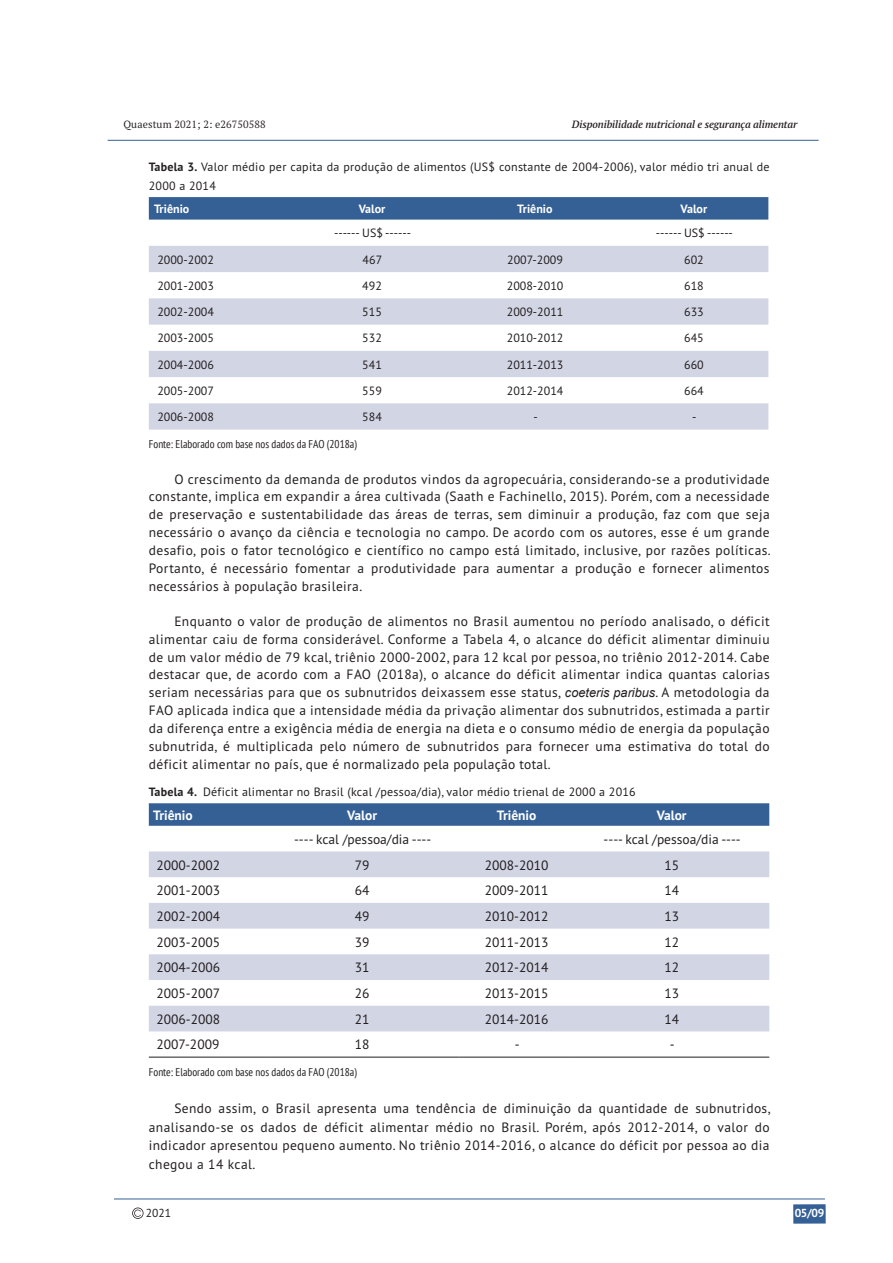
<style>
.page{position:relative;width:893px;height:1263px;background:#fff}
.page>*{position:absolute;margin:0;border:0;box-sizing:border-box;transform-origin:0 0}
.t1{font:13.5px/17.9px "PT Sans Pro";color:#231f20;text-align:justify}
.t2{font:700 13.5px "PT Sans Pro";color:#fff}
.t3{font:12px/18.9px "PT Sans Pro";letter-spacing:.02em;color:#231f20}
.t4{font:12px "PT Sans Pro";color:#231f20}
.t5{font:700 12px "PT Sans Pro";color:#fff}
.t6{font:11.7px "PT Sans Pro";color:#231f20}
.t7{font:700 11.55px "PT Sans Pro";color:#fff}
.t8{font:condensed 11.25px "PT Sans";color:#231f20}
.t9{font:italic 600 10.5px "PT Serif Pro";letter-spacing:-.01em;color:#231f20}
.t10{font:10.5px "PT Serif Pro";letter-spacing:.01em;color:#231f20}
.s1{font-weight:700}
.s2{font-family:"Arial";font-style:italic;font-size:12.75px}
</style>
<div class="page">
<hr style="left:108px;top:140px;width:711px;height:1px;background:#356095">
<div style="left:793px;top:1204px;width:33px;height:20px;background:#356095"></div>
<svg style="left:132px;top:1207px;width:12px;height:12px"></svg>
<hr style="left:114px;top:1199px;width:711px;height:1px;background:#356095">
<svg style="left:149px;top:197px;width:619px;height:23px;background:#396397"></svg>
<svg style="left:149px;top:246px;width:619px;height:184px;fill:#d2d5e4"></svg>
<svg style="left:149px;top:803px;width:620px;height:23px;background:#396397"></svg>
<svg style="left:149px;top:851px;width:620px;height:180px;fill:#d2d5e4"></svg>
<hr style="left:149px;top:1057px;width:116px;height:1px;background:#231f20">
<hr style="left:265px;top:1057px;width:194px;height:1px;background:#231f20">
<hr style="left:459px;top:1057px;width:115px;height:1px;background:#231f20">
<hr style="left:574px;top:1057px;width:195px;height:1px;background:#231f20">
<p class="t10" style="left:123px;top:117px;width:144px">Quaestum 2021; 2: e26750588</p>
<p class="t9" style="left:572px;top:117px;width:227px">Disponibilidade nutricional e segurança alimentar</p>
<p class="t3" style="left:149px;top:157px;width:622px"><span class="s1">Tabela 3.</span> Valor médio per capita da produção de alimentos (US$ constante de 2004-2006), valor médio tri anual de<br>2000 a 2014</p>
<p class="t5" style="left:154px;top:201px;width:37px">Triênio</p>
<p class="t5" style="left:359px;top:201px;width:28px">Valor</p>
<p class="t5" style="left:517px;top:201px;width:37px">Triênio</p>
<p class="t5" style="left:681px;top:201px;width:28px">Valor</p>
<p class="t3" style="left:334px;top:223px;width:79px">------ US$ ------</p>
<p class="t3" style="left:656px;top:223px;width:79px">------ US$ ------</p>
<p class="t4" style="left:157px;top:252px;width:58px">2000-2002</p>
<p class="t3" style="left:363px;top:250px;width:21px">467</p>
<p class="t4" style="left:507px;top:252px;width:57px">2007-2009</p>
<p class="t3" style="left:684px;top:250px;width:21px">602</p>
<p class="t4" style="left:157px;top:278px;width:58px">2001-2003</p>
<p class="t3" style="left:362px;top:276px;width:21px">492</p>
<p class="t4" style="left:507px;top:278px;width:58px">2008-2010</p>
<p class="t3" style="left:684px;top:276px;width:21px">618</p>
<p class="t4" style="left:157px;top:304px;width:58px">2002-2004</p>
<p class="t3" style="left:362px;top:302px;width:21px">515</p>
<p class="t4" style="left:507px;top:304px;width:58px">2009-2011</p>
<p class="t3" style="left:684px;top:302px;width:21px">633</p>
<p class="t4" style="left:157px;top:330px;width:58px">2003-2005</p>
<p class="t3" style="left:362px;top:328px;width:21px">532</p>
<p class="t4" style="left:507px;top:330px;width:58px">2010-2012</p>
<p class="t3" style="left:684px;top:328px;width:21px">645</p>
<p class="t4" style="left:157px;top:357px;width:58px">2004-2006</p>
<p class="t3" style="left:362px;top:355px;width:21px">541</p>
<p class="t4" style="left:507px;top:357px;width:58px">2011-2013</p>
<p class="t3" style="left:684px;top:355px;width:21px">660</p>
<p class="t4" style="left:157px;top:383px;width:58px">2005-2007</p>
<p class="t3" style="left:362px;top:381px;width:21px">559</p>
<p class="t4" style="left:507px;top:383px;width:58px">2012-2014</p>
<p class="t3" style="left:684px;top:381px;width:21px">664</p>
<p class="t4" style="left:157px;top:409px;width:58px">2006-2008</p>
<p class="t3" style="left:362px;top:407px;width:21px">584</p>
<p class="t3" style="left:533px;top:407px;width:6px">-</p>
<p class="t3" style="left:692px;top:407px;width:6px">-</p>
<p class="t8" style="left:149px;top:437px;width:210px">Fonte: Elaborado com base nos dados da FAO (2018a)</p>
<p class="t1" style="left:149px;top:470px;width:623px;text-indent:26px">O crescimento da demanda de produtos vindos da agropecuária, considerando-se a produtividade constante, implica em expandir a área cultivada (Saath e Fachinello, 2015). Porém, com a necessidade de preservação e sustentabilidade das áreas de terras, sem diminuir a produção, faz com que seja necessário o avanço da ciência e tecnologia no campo. De acordo com os autores, esse é um grande desafio, pois o fator tecnológico e científico no campo está limitado, inclusive, por razões políticas.<br>Portanto, é necessário fomentar a produtividade para aumentar a produção e fornecer alimentos necessários à população brasileira.</p>
<p class="t1" style="left:149px;top:612px;width:622px;text-indent:26px">Enquanto o valor de produção de alimentos no Brasil aumentou no período analisado, o déficit alimentar caiu de forma considerável. Conforme a Tabela 4, o alcance do déficit alimentar diminuiu de um valor médio de 79 kcal, triênio 2000-2002, para 12 kcal por pessoa, no triênio 2012-2014. Cabe destacar que, de acordo com a FAO (2018a), o alcance do déficit alimentar indica quantas calorias seriam necessárias para que os subnutridos deixassem esse status, <span class="s2">coeteris paribus</span>. A metodologia da FAO aplicada indica que a intensidade média da privação alimentar dos subnutridos, estimada a partir da diferença entre a exigência média de energia na dieta e o consumo médio de energia da população subnutrida, é multiplicada pelo número de subnutridos para fornecer uma estimativa do total do déficit alimentar no país, que é normalizado pela população total.</p>
<p class="t3" style="left:149px;top:782px;width:488px"><span class="s1">Tabela 4.</span> Déficit alimentar no Brasil (kcal /pessoa/dia), valor médio trienal de 2000 a 2016</p>
<p class="t2" style="left:153px;top:806px;width:41px">Triênio</p>
<p class="t2" style="left:347px;top:806px;width:32px">Valor</p>
<p class="t2" style="left:497px;top:806px;width:41px">Triênio</p>
<p class="t2" style="left:657px;top:806px;width:32px">Valor</p>
<p class="t1" style="left:294px;top:830px;width:139px">---- kcal /pessoa/dia ----</p>
<p class="t1" style="left:604px;top:830px;width:139px">---- kcal /pessoa/dia ----</p>
<p class="t1" style="left:156px;top:855px;width:65px">2000-2002</p>
<p class="t1" style="left:355px;top:855px;width:16px">79</p>
<p class="t1" style="left:485px;top:855px;width:65px">2008-2010</p>
<p class="t1" style="left:664px;top:855px;width:16px">15</p>
<p class="t1" style="left:156px;top:881px;width:65px">2001-2003</p>
<p class="t1" style="left:355px;top:881px;width:16px">64</p>
<p class="t1" style="left:485px;top:881px;width:65px">2009-2011</p>
<p class="t1" style="left:664px;top:881px;width:16px">14</p>
<p class="t1" style="left:156px;top:907px;width:65px">2002-2004</p>
<p class="t1" style="left:355px;top:907px;width:16px">49</p>
<p class="t1" style="left:485px;top:907px;width:65px">2010-2012</p>
<p class="t1" style="left:664px;top:907px;width:16px">13</p>
<p class="t1" style="left:156px;top:933px;width:65px">2003-2005</p>
<p class="t1" style="left:355px;top:933px;width:16px">39</p>
<p class="t1" style="left:485px;top:933px;width:65px">2011-2013</p>
<p class="t1" style="left:664px;top:933px;width:16px">12</p>
<p class="t1" style="left:157px;top:958px;width:65px">2004-2006</p>
<p class="t1" style="left:355px;top:958px;width:16px">31</p>
<p class="t1" style="left:485px;top:958px;width:65px">2012-2014</p>
<p class="t1" style="left:664px;top:958px;width:16px">12</p>
<p class="t1" style="left:157px;top:984px;width:65px">2005-2007</p>
<p class="t1" style="left:355px;top:984px;width:16px">26</p>
<p class="t1" style="left:485px;top:984px;width:65px">2013-2015</p>
<p class="t1" style="left:664px;top:984px;width:16px">13</p>
<p class="t1" style="left:157px;top:1010px;width:65px">2006-2008</p>
<p class="t1" style="left:355px;top:1010px;width:16px">21</p>
<p class="t1" style="left:485px;top:1010px;width:65px">2014-2016</p>
<p class="t1" style="left:664px;top:1010px;width:16px">14</p>
<p class="t1" style="left:157px;top:1035px;width:64px">2007-2009</p>
<p class="t1" style="left:355px;top:1035px;width:16px">18</p>
<p class="t1" style="left:515px;top:1035px;width:6px">-</p>
<p class="t1" style="left:670px;top:1035px;width:6px">-</p>
<p class="t8" style="left:149px;top:1065px;width:210px">Fonte: Elaborado com base nos dados da FAO (2018a)</p>
<p class="t1" style="left:149px;top:1098px;width:623px;line-height:18.9px;text-indent:26px">Sendo assim, o Brasil apresenta uma tendência de diminuição da quantidade de subnutridos, analisando-se os dados de déficit alimentar médio no Brasil. Porém, após 2012-2014, o valor do indicador apresentou pequeno aumento. No triênio 2014-2016, o alcance do déficit por pessoa ao dia chegou a 14 kcal.</p>
<p class="t6" style="left:146px;top:1206px;width:27px">2021</p>
<p class="t7" style="left:795px;top:1205px;width:31px">05/09</p>
</div>
